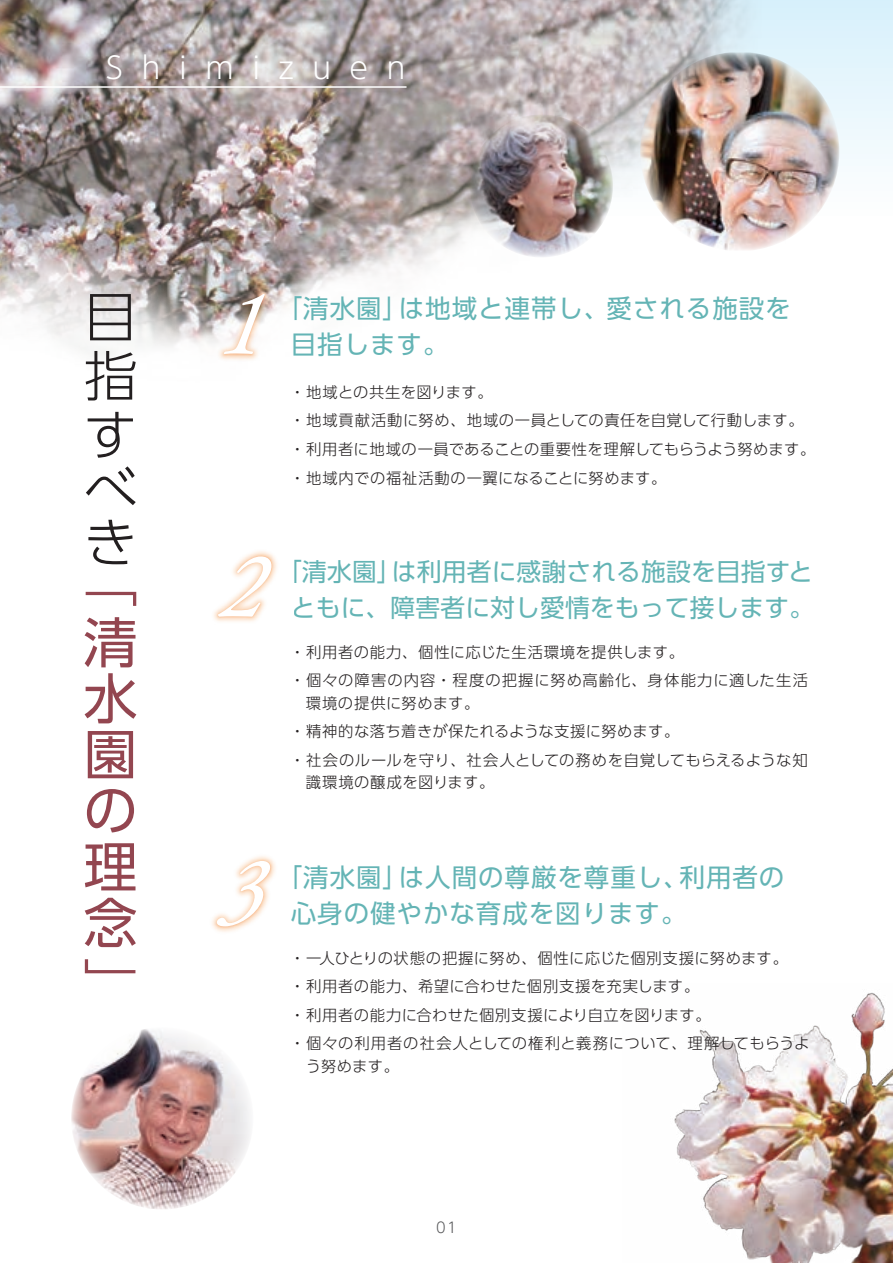
<style>
.page{position:relative;width:893px;height:1263px;background:#fff}
.page>*{position:absolute;margin:0;border:0;box-sizing:border-box;transform-origin:0 0}
.t1{font:italic 84.6px "Tsuku C Old Min Pr 6 R";color:#fff}
.t2{font:54px/56.1px "UD Shin Go Pro";color:#934650;text-align:justify}
.t3{font:300 54px/56.4px "UD Shin Go Pro";color:#231f20;text-align:justify}
.t4{font:300 54px "UD Shin Go Pro";color:#934650}
.t5{font:300 30px "UD Shin Go Pro";letter-spacing:.62em;color:#fff}
.t6{font:25.5px "UD Shin Go Pro";letter-spacing:.035em;color:#64b4b5}
.t7{font:24.75px "UD Shin Go Pro";letter-spacing:.005em;color:#64b4b5}
.t8{font:300 15.3px/28.5px "UD Shin Go Pro";letter-spacing:.025em;color:#231f20}
.t9{font:300 15.3px/28.5px "UD Shin Go Pro";letter-spacing:.055em;color:#231f20}
.t10{font:300 14.55px "UD Shin Go Pro";color:#57585a}
</style>
<div class="page">
<img style="left:0;top:0;width:785px;height:356px">
<img style="left:674px;top:992px;width:219px;height:271px">
<img style="left:640px;top:52px;width:199px;height:199px">
<img style="left:71px;top:1027px;width:182px;height:182px;border-radius:91px">
<img style="left:467px;top:114px;width:149px;height:146px">
<hr style="left:0;top:86px;width:406px;height:2px;background:#fff">
<img style="left:197px;top:273px;width:97px;height:83px">
<img style="left:200px;top:276px;width:90px;height:84px">
<img style="left:214px;top:551px;width:63px;height:71px">
<img style="left:212px;top:856px;width:63px;height:76px">
<h3 class="t5" style="left:106px;top:43px;width:301px">Shimizuen</h3>
<h2 class="t3" style="left:84px;top:286px;width:54px">目指すべき</h2>
<h2 class="t4" style="left:84px;top:537px;width:54px">「</h2>
<h2 class="t2" style="left:84px;top:613px;width:54px">清水園の理念</h2>
<h2 class="t4" style="left:84px;top:941px;width:53px">」</h2>
<h1 class="t1" style="left:216px;top:248px;width:96px">1</h1>
<h3 class="t6" style="left:277px;top:288px;width:515px">「清水園」は地域と連帯し、愛される施設を</h3>
<h3 class="t6" style="left:291px;top:324px;width:159px">目指します。</h3>
<p class="t8" style="left:290px;top:377px;width:527px">・地域との共生を図ります。<br>・地域貢献活動に努め、地域の一員としての責任を自覚して行動します。・利用者に地域の一員であることの重要性を理解してもらうよう努めます。・地域内での福祉活動の一翼になることに努めます。</p>
<h1 class="t1" style="left:216px;top:511px;width:96px">2</h1>
<h3 class="t7" style="left:277px;top:551px;width:537px">「清水園」は利用者に感謝される施設を目指すと</h3>
<h3 class="t7" style="left:291px;top:587px;width:525px">ともに、障害者に対し愛情をもって接します。</h3>
<p class="t9" style="left:290px;top:637px;width:519px">・利用者の能力、個性に応じた生活環境を提供します。<br>・個々の障害の内容・程度の把握に努め高齢化、身体能力に適した生活</p>
<p class="t8" style="left:290px;top:688px;width:519px;text-indent:16px">環境の提供に努めます。<br>・精神的な落ち着きが保たれるような支援に努めます。<br>・社会のルールを守り、社会人としての務めを自覚してもらえるような知</p>
<p class="t8" style="left:306px;top:768px;width:190px">識環境の醸成を図ります。</p>
<h1 class="t1" style="left:216px;top:815px;width:96px">3</h1>
<h3 class="t6" style="left:277px;top:856px;width:509px">「清水園」は人間の尊厳を尊重し、利用者の</h3>
<h3 class="t6" style="left:291px;top:892px;width:397px">心身の健やかな育成を図ります。</h3>
<p class="t8" style="left:290px;top:943px;width:521px">・一人ひとりの状態の把握に努め、個性に応じた個別支援に努めます。<br>・利用者の能力、希望に合わせた個別支援を充実します。<br>・利用者の能力に合わせた個別支援により自立を図ります。<br>・個々の利用者の社会人としての権利と義務について、理解してもらうよ</p>
<p class="t8" style="left:306px;top:1051px;width:95px">う努めます。</p>
<p class="t10" style="left:436px;top:1216px;width:22px">01</p>
</div>
